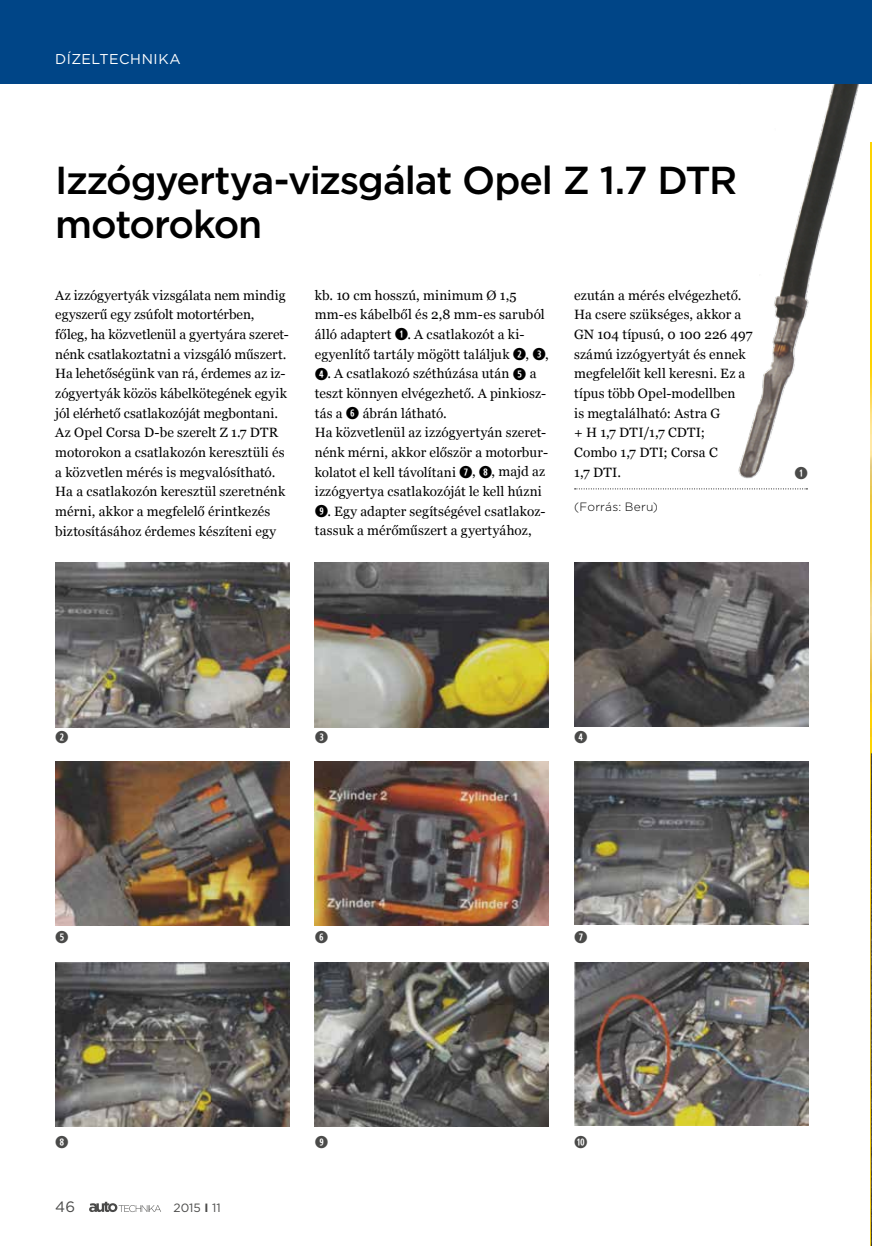
<style>
.page{position:relative;width:872px;height:1246px;background:#fff}
.page>*{position:absolute;margin:0;border:0;box-sizing:border-box;transform-origin:0 0}
.t1{font:500 39px/43.5px "Gotham";letter-spacing:-.035em;color:#000}
.t2{font:16.5px "Combi Numerals Ltd";color:#4a4a49}
.t3{font:15px "Gotham";color:#4a4a49}
.t4{font:14.25px "Gotham";letter-spacing:.035em;color:#fff}
.t5{font:13.5px/19.6px "Georgia";letter-spacing:.005em;color:#000}
.t6{font:300 12px "Gotham";letter-spacing:.015em;color:#000}
.t7{font:12px "Gotham";color:#4a4a49}
.s1{font-family:"Combi Numerals Ltd";font-size:16.5px}
.s2{font-weight:700}
</style>
<div class="page">
<svg style="left:89px;top:1202px;width:72px;height:10px"></svg>
<img style="left:871px;top:494px;width:1px;height:259px">
<img style="left:871px;top:753px;width:1px;height:493px">
<img style="left:574px;top:962px;width:234px;height:163px">
<img style="left:55px;top:562px;width:234px;height:165px">
<img style="left:315px;top:562px;width:234px;height:165px">
<img style="left:574px;top:562px;width:234px;height:165px">
<img style="left:55px;top:761px;width:234px;height:165px">
<img style="left:315px;top:761px;width:234px;height:164px">
<img style="left:574px;top:761px;width:234px;height:164px">
<img style="left:55px;top:962px;width:234px;height:164px">
<img style="left:315px;top:962px;width:234px;height:164px">
<img style="left:734px;top:83px;width:138px;height:411px">
<svg style="left:574px;top:488px;width:233px;height:1px"></svg>
<div style="left:0;top:0;width:872px;height:83px;background:#004587"></div>
<p class="t4" style="left:55px;top:50px;width:127px">DÍZELTECHNIKA</p>
<h1 class="t1" style="left:55px;top:158px;width:683px">Izzógyertya-vizsgálat Opel Z 1.7 DTR motorokon</h1>
<p class="t5" style="left:55px;top:285px;width:235px">Az izzógyertyák vizsgálata nem mindig egyszerű egy zsúfolt motortérben, főleg, ha közvetlenül a gyertyára szeret&shy;nénk csatlakoztatni a vizsgáló műszert.<br>Ha lehetőségünk van rá, érdemes az iz&shy;zógyertyák közös kábelkötegének egyik jól elérhető csatlakozóját megbontani.<br>Az Opel Corsa D-be szerelt Z 1.7 DTR motorokon a csatlakozón keresztüli és a közvetlen mérés is megvalósítható.<br>Ha a csatlakozón keresztül szeretnénk mérni, akkor a megfelelő érintkezés biztosításához érdemes készíteni egy</p>
<p class="t5" style="left:315px;top:285px;width:235px">kb. 10 cm hosszú, minimum Ø 1,5 mm-es kábelből és 2,8 mm-es saruból álló adaptert <span class="s1">➊</span>. A csatlakozót a ki&shy;egyenlítő tartály mögött találjuk <span class="s1">➋</span>, <span class="s1">➌</span>, <span class="s1">➍</span>. A csatlakozó széthúzása után <span class="s1">➎</span> a teszt könnyen elvégezhető. A pinkiosz&shy;tás a <span class="s1">➏</span> ábrán látható.<br>Ha közvetlenül az izzógyertyán szeret&shy;nénk mérni, akkor először a motorbur&shy;kolatot el kell távolítani <span class="s1">➐</span>, <span class="s1">➑</span>, majd az izzógyertya csatlakozóját le kell húzni <span class="s1">➒</span>. Egy adapter segítségével csatlakoz&shy;tassuk a mérőműszert a gyertyához,</p>
<p class="t5" style="left:574px;top:285px;width:180px">ezután a mérés elvégezhető.<br>Ha csere szükséges, akkor a<br>GN 104 típusú, 0 100 226 497 számú izzógyertyát és ennek megfelelőit kell keresni. Ez a típus több Opel-modellben<br>is megtalálható: Astra G<br>+ H 1,7 DTI/1,7 CDTI;<br>Combo 1,7 DTI; Corsa C<br>1,7 DTI.</p>
<p class="t6" style="left:574px;top:499px;width:85px">(Forrás: Beru)</p>
<p class="t2" style="left:794px;top:464px;width:15px">➊</p>
<p class="t2" style="left:55px;top:728px;width:15px">➋</p>
<p class="t2" style="left:315px;top:728px;width:15px">➌</p>
<p class="t2" style="left:574px;top:728px;width:15px">➍</p>
<p class="t2" style="left:55px;top:928px;width:15px">➎</p>
<p class="t2" style="left:315px;top:928px;width:15px">➏</p>
<p class="t2" style="left:574px;top:928px;width:15px">➐</p>
<p class="t2" style="left:55px;top:1132px;width:15px">➑</p>
<p class="t2" style="left:315px;top:1132px;width:15px">➒</p>
<p class="t2" style="left:574px;top:1132px;width:15px">➓</p>
<p class="t3" style="left:55px;top:1197px;width:21px">46</p>
<p class="t7" style="left:173px;top:1200px;width:49px">2015 <span class="s2">I</span> 11</p>
</div>
